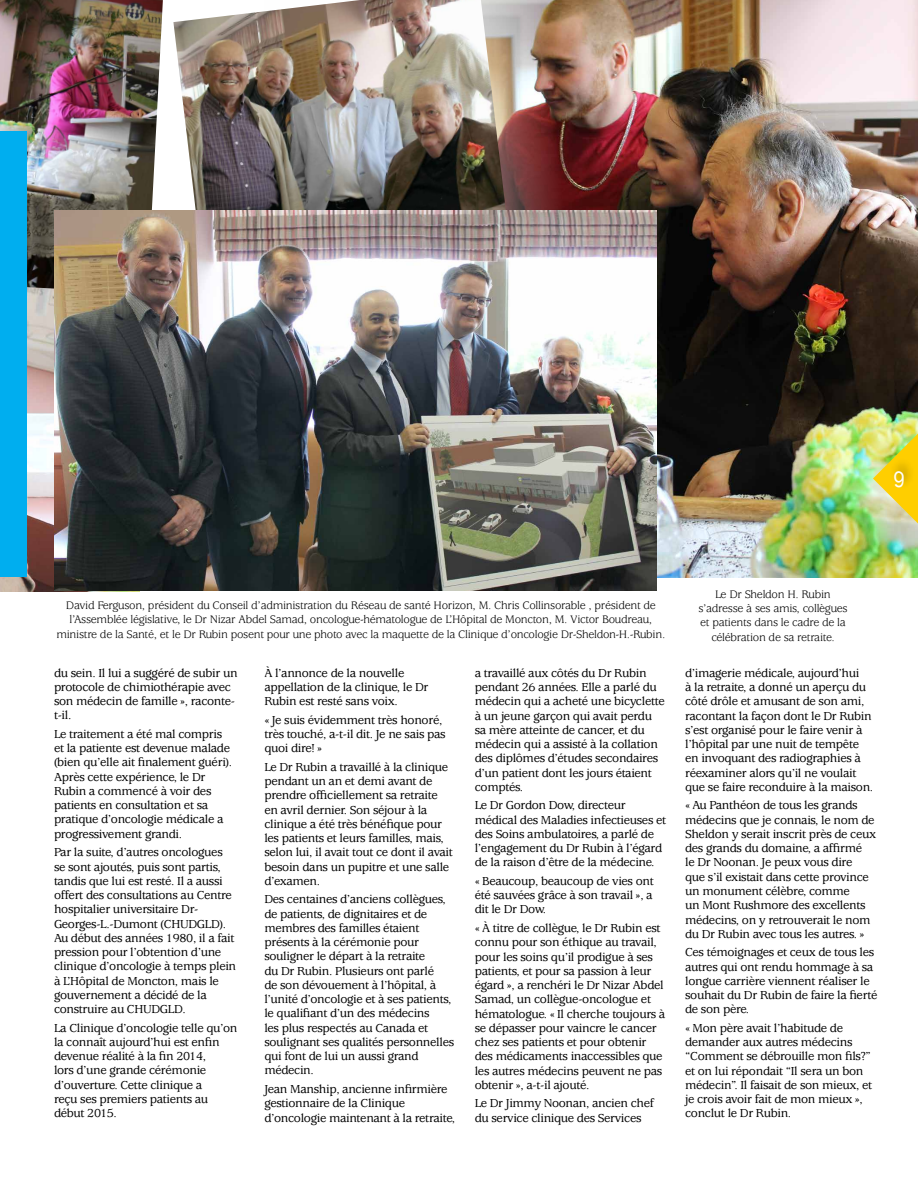
<style>
.page{position:relative;width:918px;height:1188px;background:#fff}
.page>*{position:absolute;margin:0;border:0;box-sizing:border-box;transform-origin:0 0}
.t1{font:700 24px "Rawengulk";color:#fff}
.t2{font:500 12.75px/14.2px "Usherwood";letter-spacing:-.025em;color:#000}
.t3{font:12px/14.2px "Usherwood";letter-spacing:-.025em;color:#000;text-align:center}
</style>
<div class="page">
<img style="left:0;top:293px;width:140px;height:298px">
<img style="left:508px;top:0;width:410px;height:577px">
<img style="left:873px;top:393px;width:45px;height:171px">
<div style="left:890px;top:458px;width:25px;height:32px;background:#000;opacity:.37"></div>
<img style="left:173px;top:0;width:335px;height:211px">
<img style="left:0;top:0;width:163px;height:293px">
<div style="left:0;top:131px;width:27px;height:446px;background:#00aeef"></div>
<img style="left:54px;top:211px;width:603px;height:379px">
<h1 class="t1" style="left:893px;top:466px;width:13px">9</h1>
<p class="t3" style="left:56px;top:599px;width:610px">David Ferguson, président du Conseil d’administration du Réseau de santé Horizon, M. Chris Collinsorable , président de l’Assemblée législative, le Dr Nizar Abdel Samad, oncologue-hématologue de L’Hôpital de Moncton, M. Victor Boudreau, ministre de la Santé, et le Dr Rubin posent pour une photo avec la maquette de la Clinique d’oncologie Dr-Sheldon-H.-Rubin.</p>
<p class="t2" style="left:54px;top:666px;width:185px">du sein. Il lui a suggéré de subir un protocole de chimiothérapie avec son médecin de famille », raconte&shy;t-il.</p>
<p class="t2" style="left:54px;top:727px;width:180px">Le traitement a été mal compris et la patiente est devenue malade (bien qu’elle ait finalement guéri).<br>Après cette expérience, le Dr<br>Rubin a commencé à voir des patients en consultation et sa pratique d’oncologie médicale a progressivement grandi.</p>
<p class="t2" style="left:54px;top:845px;width:184px">Par la suite, d’autres oncologues se sont ajoutés, puis sont partis, tandis que lui est resté. Il a aussi offert des consultations au Centre hospitalier universitaire Dr-<br>Georges-L.-Dumont (CHUDGLD).<br>Au début des années 1980, il a fait pression pour l’obtention d’une clinique d’oncologie à temps plein à L’Hôpital de Moncton, mais le gouvernement a décidé de la construire au CHUDGLD.</p>
<p class="t2" style="left:54px;top:1021px;width:185px">La Clinique d’oncologie telle qu’on la connaît aujourd’hui est enfin devenue réalité à la fin 2014,<br>lors d’une grande cérémonie d’ouverture. Cette clinique a<br>reçu ses premiers patients au début 2015.</p>
<p class="t2" style="left:264px;top:666px;width:166px">À l’annonce de la nouvelle appellation de la clinique, le Dr<br>Rubin est resté sans voix.</p>
<p class="t2" style="left:264px;top:713px;width:183px">« Je suis évidemment très honoré, très touché, a-t-il dit. Je ne sais pas quoi dire! »</p>
<p class="t2" style="left:264px;top:760px;width:190px">Le Dr Rubin a travaillé à la clinique pendant un an et demi avant de prendre officiellement sa retraite en avril dernier. Son séjour à la clinique a été très bénéfique pour les patients et leurs familles, mais, selon lui, il avait tout ce dont il avait besoin dans un pupitre et une salle d’examen.</p>
<p class="t2" style="left:264px;top:893px;width:191px">Des centaines d’anciens collègues, de patients, de dignitaires et de membres des familles étaient présents à la cérémonie pour souligner le départ à la retraite<br>du Dr Rubin. Plusieurs ont parlé<br>de son dévouement à l’hôpital, à l’unité d’oncologie et à ses patients, le qualifiant d’un des médecins<br>les plus respectés au Canada et soulignant ses qualités personnelles qui font de lui un aussi grand médecin.</p>
<p class="t2" style="left:264px;top:1082px;width:192px">Jean Manship, ancienne infirmière gestionnaire de la Clinique d’oncologie maintenant à la retraite,</p>
<p class="t2" style="left:475px;top:666px;width:192px">a travaillé aux côtés du Dr Rubin pendant 26 années. Elle a parlé du médecin qui a acheté une bicyclette à un jeune garçon qui avait perdu sa mère atteinte de cancer, et du médecin qui a assisté à la collation des diplômes d’études secondaires d’un patient dont les jours étaient comptés.</p>
<p class="t2" style="left:475px;top:798px;width:193px">Le Dr Gordon Dow, directeur médical des Maladies infectieuses et des Soins ambulatoires, a parlé de l’engagement du Dr Rubin à l’égard de la raison d’être de la médecine.</p>
<p class="t2" style="left:475px;top:874px;width:181px;text-align:justify">« Beaucoup, beaucoup de vies ont été sauvées grâce à son travail », a dit le Dr Dow.</p>
<p class="t2" style="left:475px;top:921px;width:192px">« À titre de collègue, le Dr Rubin est connu pour son éthique au travail, pour les soins qu’il prodigue à ses patients, et pour sa passion à leur égard », a renchéri le Dr Nizar Abdel Samad, un collègue-oncologue et hématologue. « Il cherche toujours à se dépasser pour vaincre le cancer chez ses patients et pour obtenir des médicaments inaccessibles que les autres médecins peuvent ne pas obtenir », a-t-il ajouté.</p>
<p class="t2" style="left:475px;top:1097px;width:181px">Le Dr Jimmy Noonan, ancien chef du service clinique des Services</p>
<p class="t3" style="left:698px;top:587px;width:151px">Le Dr Sheldon H. Rubin s’adresse à ses amis, collègues et patients dans le cadre de la célébration de sa retraite.</p>
<p class="t2" style="left:685px;top:666px;width:190px">d’imagerie médicale, aujourd’hui<br>à la retraite, a donné un aperçu du côté drôle et amusant de son ami, racontant la façon dont le Dr Rubin s’est organisé pour le faire venir à l’hôpital par une nuit de tempête en invoquant des radiographies à réexaminer alors qu’il ne voulait que se faire reconduire à la maison.</p>
<p class="t2" style="left:685px;top:799px;width:193px">« Au Panthéon de tous les grands médecins que je connais, le nom de<br>Sheldon y serait inscrit près de ceux des grands du domaine, a affirmé<br>le Dr Noonan. Je peux vous dire<br>que s’il existait dans cette province un monument célèbre, comme<br>un Mont Rushmore des excellents médecins, on y retrouverait le nom du Dr Rubin avec tous les autres. »</p>
<p class="t2" style="left:685px;top:945px;width:194px">Ces témoignages et ceux de tous les autres qui ont rendu hommage à sa longue carrière viennent réaliser le souhait du Dr Rubin de faire la fierté de son père.</p>
<p class="t2" style="left:685px;top:1021px;width:189px">« Mon père avait l’habitude de demander aux autres médecins “Comment se débrouille mon fils?” et on lui répondait “Il sera un bon médecin”. Il faisait de son mieux, et je crois avoir fait de mon mieux », conclut le Dr Rubin.</p>
</div>
